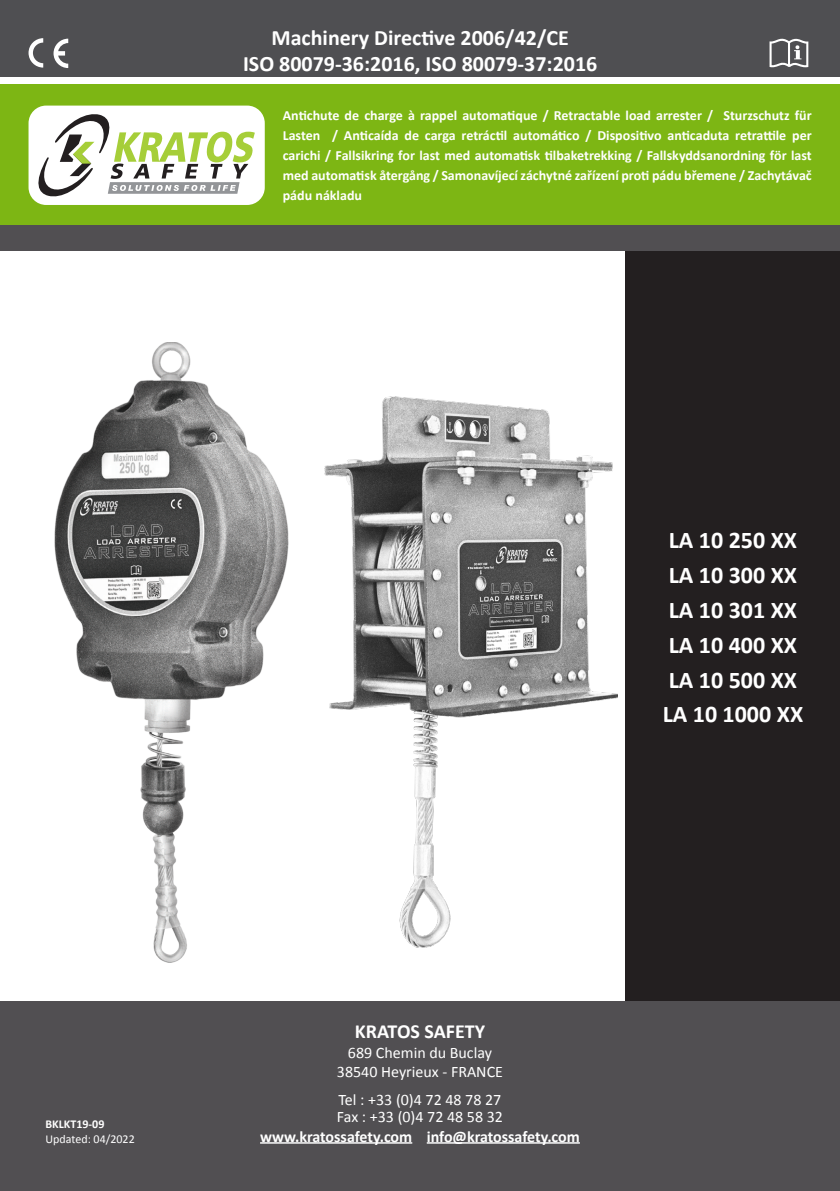
<style>
.page{position:relative;width:840px;height:1191px;background:#fff}
.page>*{position:absolute;margin:0;border:0;box-sizing:border-box;transform-origin:0 0}
.BODY_TEXT_5PT{font:700 24px "Calibri";color:#fff}
.BODY_TEXT{font:700 22px "Calibri";color:#fff}
.BODY_TEXT-2{font:700 20px "Calibri";color:#fff}
.BODY_TEXT-3{font:16px "Calibri";color:#fff}
.BODY_TEXT-4{font:700 16px "Calibri";letter-spacing:-.005em;color:#fff}
.BODY_TEXT-5{font:700 14px/20px "Calibri";color:#fff;text-align:justify}
.BODY_TEXT-6{font:12px "Calibri";color:#fff}
.BODY_TEXT-7{font:700 12px "Calibri";color:#fff}
</style>
<div class="page">
<div style="left:625px;top:251px;width:214px;height:751px;background:#231f20"></div>
<div style="left:0;top:1001px;width:839px;height:190px;background:#514f52"></div>
<div style="left:0;top:0;width:839px;height:77px;background:#4f4f52"></div>
<div style="left:0;top:85px;width:839px;height:140px;background:#7db614"></div>
<div style="left:0;top:225px;width:839px;height:25px;background:#514f52"></div>
<svg style="left:769px;top:38px;width:38px;height:30px"></svg>
<svg style="left:29px;top:38px;width:39px;height:30px"></svg>
<div style="left:29px;top:106px;width:235px;height:99px;background:#fff;border-radius:18px"></div>
<hr style="left:260px;top:1142px;width:152px;height:1px;background:#fff">
<hr style="left:426px;top:1142px;width:153px;height:1px;background:#fff">
<svg style="left:33px;top:107px;width:222px;height:96px"></svg>
<img style="left:324px;top:396px;width:293px;height:551px">
<div style="left:34px;top:341px;width:274px;height:638px;background:#231f20;opacity:.45"></div>
<p class="BODY_TEXT" style="left:271px;top:24px;width:299px">Machinery Directive 2006/42/CE</p>
<p class="BODY_TEXT" style="left:243px;top:50px;width:355px">ISO 80079-36:2016, ISO 80079-37:2016</p>
<p class="BODY_TEXT-5" style="left:282px;top:104px;width:530px">Antichute de charge à rappel automatique / Retractable load arrester / Sturzschutz für Lasten / Anticaída de carga retráctil automático / Dispositivo anticaduta retrattile per carichi / Fallsikring for last med automatisk tilbaketrekking / Fallskyddsanordning för last med automatisk återgång / Samonavíjecí záchytné zařízení proti pádu břemene / Zachytávač pádu nákladu</p>
<p class="BODY_TEXT-7" style="left:46px;top:1116px;width:60px">BKLKT19-09</p>
<p class="BODY_TEXT-6" style="left:46px;top:1131px;width:91px">Updated: 04/2022</p>
<p class="BODY_TEXT_5PT" style="left:668px;top:525px;width:130px">LA 10 250 XX</p>
<p class="BODY_TEXT_5PT" style="left:668px;top:560px;width:130px">LA 10 300 XX</p>
<p class="BODY_TEXT_5PT" style="left:668px;top:595px;width:130px">LA 10 301 XX</p>
<p class="BODY_TEXT_5PT" style="left:668px;top:630px;width:130px">LA 10 400 XX</p>
<p class="BODY_TEXT_5PT" style="left:668px;top:664px;width:130px">LA 10 500 XX</p>
<p class="BODY_TEXT_5PT" style="left:662px;top:699px;width:142px">LA 10 1000 XX</p>
<p class="BODY_TEXT-2" style="left:354px;top:1019px;width:132px">KRATOS SAFETY</p>
<p class="BODY_TEXT-3" style="left:348px;top:1042px;width:145px">689 Chemin du Buclay</p>
<p class="BODY_TEXT-3" style="left:337px;top:1062px;width:167px">38540 Heyrieux - FRANCE</p>
<p class="BODY_TEXT-3" style="left:338px;top:1089px;width:164px">Tel : +33 (0)4 72 48 78 27</p>
<p class="BODY_TEXT-3" style="left:337px;top:1106px;width:167px">Fax : +33 (0)4 72 48 58 32</p>
<p class="BODY_TEXT-4" style="left:260px;top:1126px;width:321px">www.kratossafety.com info@kratossafety.com</p>
</div>
